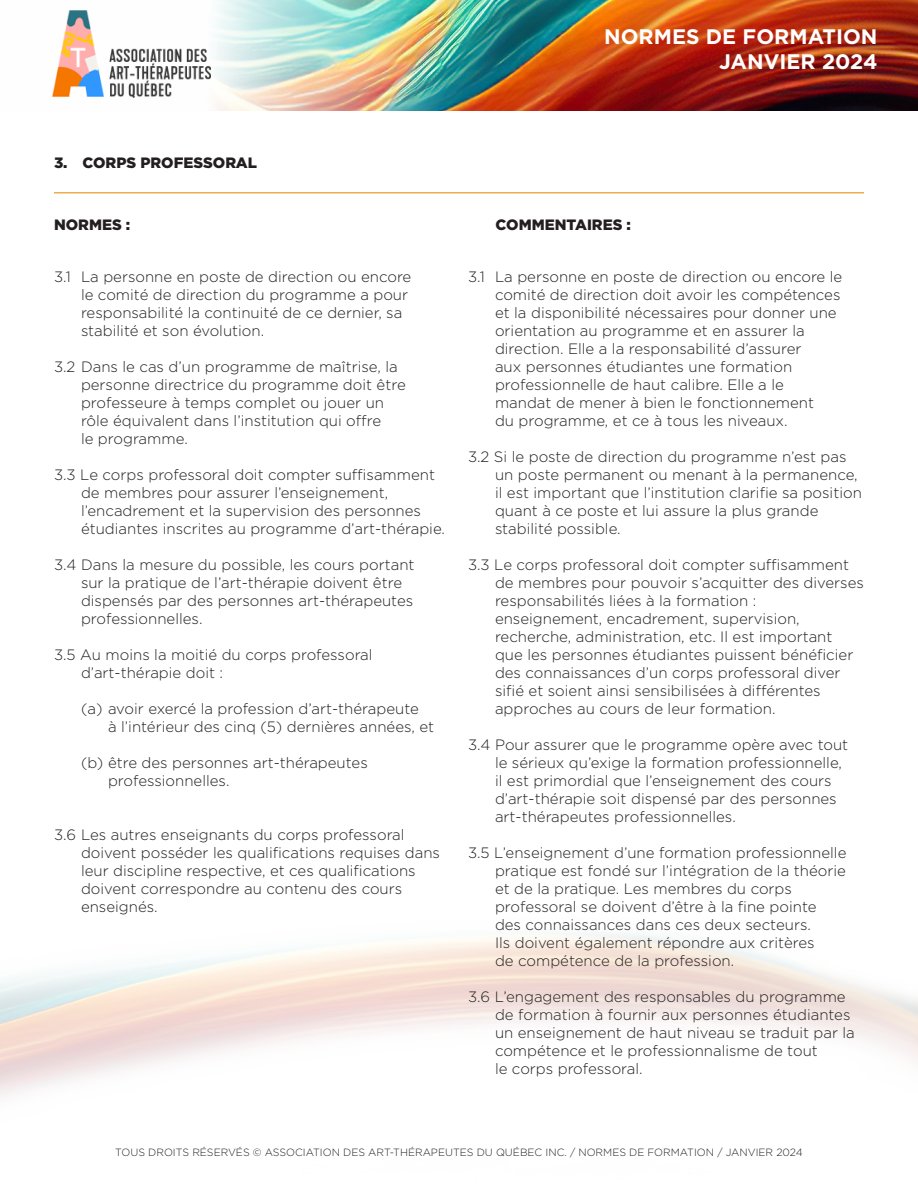
<style>
.page{position:relative;width:918px;height:1188px;background:#fff}
.page>*{position:absolute;margin:0;border:0;box-sizing:border-box;transform-origin:0 0}
.t1{font:700 21px/25.2px "Gotham";color:#fff;text-align:right}
.PARA_1{font:300 15px/18px "Gotham";color:#231f20}
.PARA_1-2{font:900 15px "Gotham";color:#231f20}
.t2{font:300 10.5px "Gotham";color:#231f20}
</style>
<div class="page">
<img style="left:52px;top:0;width:866px;height:110px">
<img style="left:53px;top:11px;width:158px;height:86px">
<hr style="left:54px;top:192px;width:810px;height:2px;background:#eead4b">
<p class="PARA_1-2" style="left:54px;top:152px;width:205px">3. CORPS PROFESSORAL</p>
<h1 class="t1" style="left:604px;top:24px;width:275px">NORMES DE FORMATION<br>JANVIER 2024</h1>
<p class="PARA_1-2" style="left:54px;top:215px;width:78px">NORMES :</p>
<p class="PARA_1-2" style="left:496px;top:215px;width:137px">COMMENTAIRES :</p>
<p class="PARA_1" style="left:81px;top:267px;width:332px;text-indent:-27px">3.1 La personne en poste de direction ou encore le comité de direction du programme a pour responsabilité la continuité de ce dernier, sa stabilité et son évolution.</p>
<p class="PARA_1" style="left:81px;top:357px;width:326px;text-indent:-27px">3.2 Dans le cas d’un programme de maîtrise, la personne directrice du programme doit être professeure à temps complet ou jouer un rôle équivalent dans l’institution qui offre<br>le programme.</p>
<p class="PARA_1" style="left:81px;top:465px;width:366px;text-indent:-27px">3.3 Le corps professoral doit compter suffisamment de membres pour assurer l’enseignement, l’encadrement et la supervision des personnes étudiantes inscrites au programme d’art-thérapie.</p>
<p class="PARA_1" style="left:81px;top:555px;width:335px;text-indent:-27px">3.4 Dans la mesure du possible, les cours portant sur la pratique de l’art-thérapie doivent être dispensés par des personnes art-thérapeutes professionnelles.</p>
<p class="PARA_1" style="left:81px;top:645px;width:293px;text-indent:-27px">3.5 Au moins la moitié du corps professoral d’art-thérapie doit :</p>
<p class="PARA_1" style="left:108px;top:699px;width:328px;text-indent:-27px">(a) avoir exercé la profession d’art-thérapeute<br>à l’intérieur des cinq (5) dernières années, et</p>
<p class="PARA_1" style="left:108px;top:753px;width:261px;text-indent:-27px">(b) être des personnes art-thérapeutes professionnelles.</p>
<p class="PARA_1" style="left:81px;top:825px;width:361px;text-indent:-27px">3.6 Les autres enseignants du corps professoral doivent posséder les qualifications requises dans leur discipline respective, et ces qualifications doivent correspondre au contenu des cours enseignés.</p>
<p class="PARA_1" style="left:495px;top:267px;width:349px;text-indent:-27px">3.1 La personne en poste de direction ou encore le comité de direction doit avoir les compétences et la disponibilité nécessaires pour donner une orientation au programme et en assurer la direction. Elle a la responsabilité d’assurer<br>aux personnes étudiantes une formation professionnelle de haut calibre. Elle a le mandat de mener à bien le fonctionnement<br>du programme, et ce à tous les niveaux.</p>
<p class="PARA_1" style="left:495px;top:447px;width:368px;text-indent:-27px">3.2 Si le poste de direction du programme n’est pas un poste permanent ou menant à la permanence, il est important que l’institution clarifie sa position quant à ce poste et lui assure la plus grande stabilité possible.</p>
<p class="PARA_1" style="left:495px;top:555px;width:370px;text-indent:-27px">3.3 Le corps professoral doit compter suffisamment de membres pour pouvoir s’acquitter des diverses responsabilités liées à la formation : enseignement, encadrement, supervision, recherche, administration, etc. Il est important que les personnes étudiantes puissent bénéficier des connaissances d’un corps professoral diver sifié et soient ainsi sensibilisées à différentes approches au cours de leur formation.</p>
<p class="PARA_1" style="left:495px;top:735px;width:355px;text-indent:-27px">3.4 Pour assurer que le programme opère avec tout le sérieux qu’exige la formation professionnelle, il est primordial que l’enseignement des cours d’art-thérapie soit dispensé par des personnes art-thérapeutes professionnelles.</p>
<p class="PARA_1" style="left:495px;top:843px;width:353px;text-indent:-27px">3.5 L’enseignement d’une formation professionnelle pratique est fondé sur l’intégration de la théorie et de la pratique. Les membres du corps professoral se doivent d’être à la fine pointe<br>des connaissances dans ces deux secteurs.<br>Ils doivent également répondre aux critères<br>de compétence de la profession.</p>
<p class="PARA_1" style="left:495px;top:987px;width:361px;text-indent:-27px">3.6 L’engagement des responsables du programme de formation à fournir aux personnes étudiantes un enseignement de haut niveau se traduit par la compétence et le professionnalisme de tout<br>le corps professoral.</p>
<p class="t2" style="left:115px;top:1146px;width:689px">TOUS DROITS RÉSERVÉS © ASSOCIATION DES ART-THÉRAPEUTES DU QUÉBEC INC. / NORMES DE FORMATION / JANVIER 2024</p>
</div>
